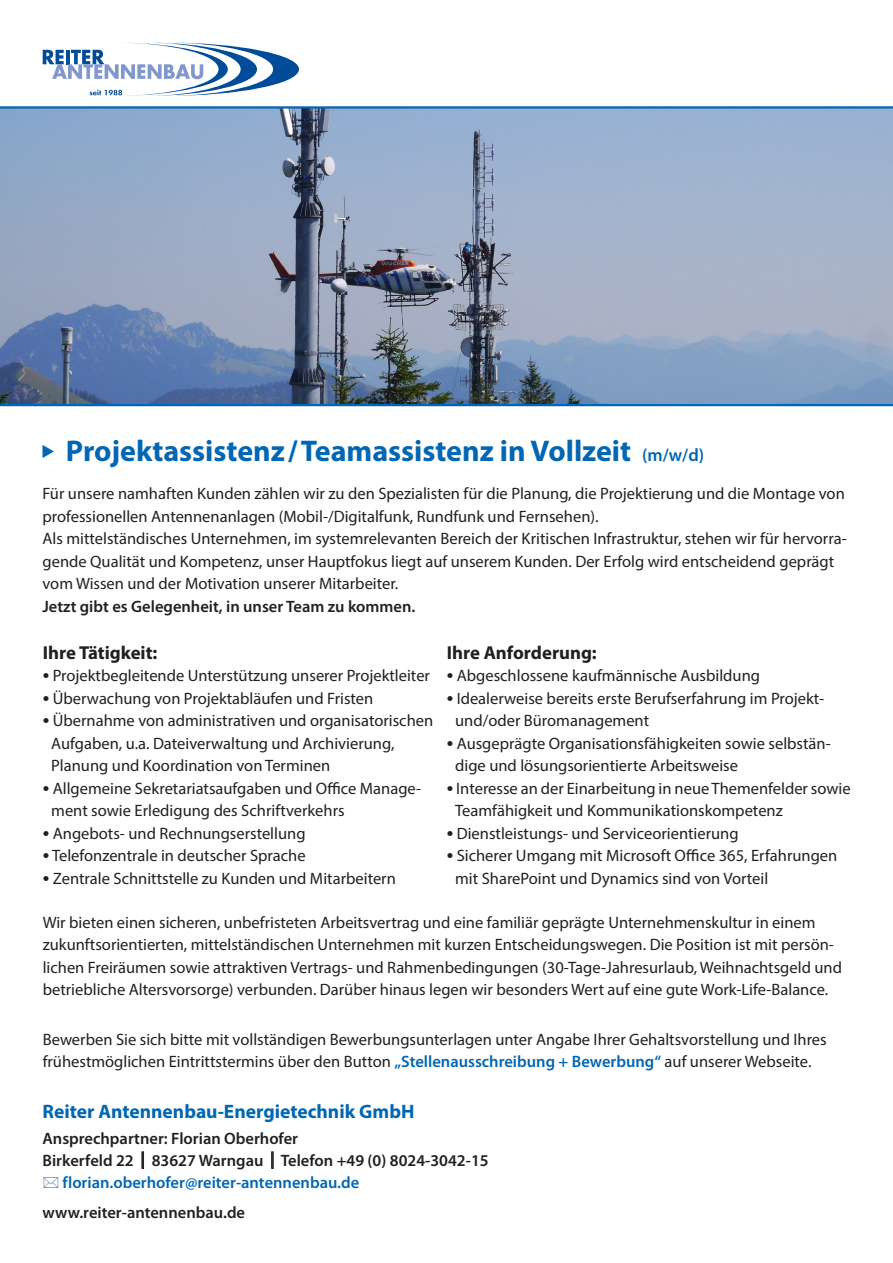
<style>
.page{position:relative;width:893px;height:1263px;background:#fff}
.page>*{position:absolute;margin:0;border:0;box-sizing:border-box;transform-origin:0 0}
.t1{font:700 30px "Myriad Pro";color:#0166b3}
.t2{font:700 19.5px "Myriad Pro";color:#0166b3}
.t3{font:700 18.75px "Myriad Pro";color:#231f20}
.t4{font:16.5px/22.5px "Myriad Pro";color:#231f20}
.t5{font:600 16.5px "Myriad Pro";color:#231f20}
.t6{font:600 16.5px "Myriad Pro";color:#0166b3}
.s1{font-weight:600;font-size:18px}
.s2{font-weight:600;font-size:21px}
.s3{font-weight:600;color:#0166b3}
</style>
<div class="page">
<img style="left:0;top:109px;width:893px;height:295px">
<svg style="left:43px;top:43px;width:256px;height:53px"></svg>
<hr style="left:0;top:106px;width:893px;height:3px;background:#0166b3">
<hr style="left:0;top:404px;width:893px;height:2px;background:#0166b3">
<p class="t1" style="left:66px;top:431px;width:640px">Projektassistenz/Teamassistenz in Vollzeit <span class="s1">(m/w/d)</span></p>
<p class="t4" style="left:43px;top:482px;width:804px">Für unsere namhaften Kunden zählen wir zu den Spezialisten für die Planung, die Projektierung und die Montage von professionellen Antennenanlagen (Mobil-/Digitalfunk, Rundfunk und Fernsehen).</p>
<p class="t4" style="left:43px;top:527px;width:806px">Als mittelständisches Unternehmen, im systemrelevanten Bereich der Kritischen Infrastruktur, stehen wir für hervorra&shy;gende Qualität und Kompetenz, unser Hauptfokus liegt auf unserem Kunden. Der Erfolg wird entscheidend geprägt vom Wissen und der Motivation unserer Mitarbeiter.</p>
<p class="t5" style="left:43px;top:597px;width:374px">Jetzt gibt es Gelegenheit, in unser Team zu kommen.</p>
<p class="t3" style="left:447px;top:640px;width:152px">Ihre Anforderung:</p>
<p class="t4" style="left:447px;top:664px;width:315px"><span class="s2">•</span> Abgeschlossene kaufmännische Ausbildung</p>
<p class="t4" style="left:455px;top:687px;width:371px;text-indent:-9px"><span class="s2">•</span> Idealerweise bereits erste Berufserfahrung im Projekt&shy;und/oder Büromanagement</p>
<p class="t4" style="left:455px;top:732px;width:377px;text-indent:-9px"><span class="s2">•</span> Ausgeprägte Organisationsfähigkeiten sowie selbstän&shy;dige und lösungsorientierte Arbeitsweise</p>
<p class="t4" style="left:455px;top:777px;width:397px;text-indent:-9px"><span class="s2">•</span> Interesse an der Einarbeitung in neue Themenfelder sowie<br>Teamfähigkeit und Kommunikationskompetenz</p>
<p class="t4" style="left:447px;top:822px;width:293px"><span class="s2">•</span> Dienstleistungs- und Serviceorientierung</p>
<p class="t4" style="left:455px;top:844px;width:384px;text-indent:-9px"><span class="s2">•</span> Sicherer Umgang mit Microsoft Office 365, Erfahrungen mit SharePoint und Dynamics sind von Vorteil</p>
<p class="t4" style="left:43px;top:911px;width:801px">Wir bieten einen sicheren, unbefristeten Arbeitsvertrag und eine familiär geprägte Unternehmenskultur in einem zukunftsorientierten, mittelständischen Unternehmen mit kurzen Entscheidungswegen. Die Position ist mit persön&shy;lichen Freiräumen sowie attraktiven Vertrags- und Rahmenbedingungen (30-Tage-Jahresurlaub, Weihnachtsgeld und betriebliche Altersvorsorge) verbunden. Darüber hinaus legen wir besonders Wert auf eine gute Work-Life-Balance.</p>
<p class="t4" style="left:43px;top:1027px;width:785px">Bewerben Sie sich bitte mit vollständigen Bewerbungsunterlagen unter Angabe Ihrer Gehaltsvorstellung und Ihres frühestmöglichen Eintrittstermins über den Button <span class="s3">„Stellenausschreibung + Bewerbung“</span> auf unserer Webseite.</p>
<p class="t2" style="left:43px;top:1099px;width:373px">Reiter Antennenbau-Energietechnik GmbH</p>
<p class="t5" style="left:43px;top:1129px;width:257px">Ansprechpartner: Florian Oberhofer</p>
<p class="t5" style="left:43px;top:1151px;width:448px">Birkerfeld 22 | 83627 Warngau | Telefon +49 (0) 8024-3042-15</p>
<p class="t6" style="left:63px;top:1173px;width:298px">florian.oberhofer@reiter-antennenbau.de</p>
<p class="t5" style="left:43px;top:1203px;width:204px">www.reiter-antennenbau.de</p>
<p class="t3" style="left:43px;top:640px;width:116px">Ihre Tätigkeit:</p>
<p class="t4" style="left:43px;top:664px;width:389px"><span class="s2">•</span> Projektbegleitende Unterstützung unserer Projektleiter</p>
<p class="t4" style="left:43px;top:687px;width:332px"><span class="s2">•</span> Überwachung von Projektabläufen und Fristen</p>
<p class="t4" style="left:51px;top:709px;width:383px;text-indent:-9px"><span class="s2">•</span> Übernahme von administrativen und organisatorischen<br>Aufgaben, u.a. Dateiverwaltung und Archivierung,<br>Planung und Koordination von Terminen</p>
<p class="t4" style="left:51px;top:777px;width:372px;text-indent:-9px"><span class="s2">•</span> Allgemeine Sekretariatsaufgaben und Office Manage&shy;ment sowie Erledigung des Schriftverkehrs</p>
<p class="t4" style="left:43px;top:822px;width:264px"><span class="s2">•</span> Angebots- und Rechnungserstellung</p>
<p class="t4" style="left:43px;top:844px;width:264px"><span class="s2">•</span> Telefonzentrale in deutscher Sprache</p>
<p class="t4" style="left:43px;top:867px;width:355px"><span class="s2">•</span> Zentrale Schnittstelle zu Kunden und Mitarbeitern</p>
</div>
